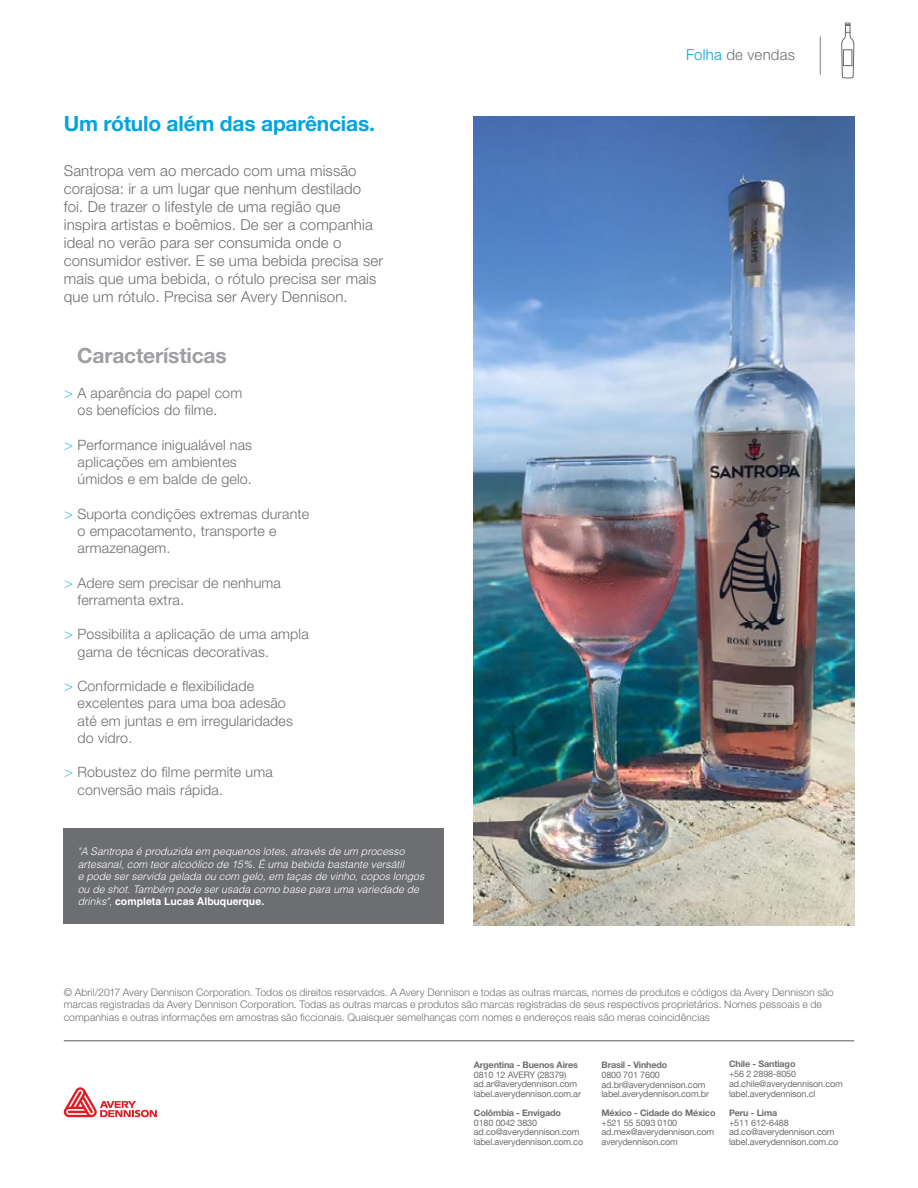
<style>
.page{position:relative;width:918px;height:1188px;background:#fff}
.page>*{position:absolute;margin:0;border:0;box-sizing:border-box;transform-origin:0 0}
.t1{font:700 21px "Helvetica Neue LT Std";letter-spacing:-.01em;color:#01a4de}
.t2{font:700 21px "Helvetica Neue LT Std";letter-spacing:-.01em;color:#9d9fa2}
.t3{font:300 15px/18px "Helvetica Neue LT Std";letter-spacing:.01em;color:#6d6e71}
.t4{font:300 14.25px/17.2px "Helvetica Neue LT Std";letter-spacing:.01em;color:#6d6e71}
.t5{font:300 10.5px/12.6px "Helvetica Neue LT Std";letter-spacing:.005em;color:#717073}
.t6{font:italic 300 10.5px/12.6px "Helvetica LT Std";color:#fff}
.t7{font:9px/9.8px "Helvetica Neue";letter-spacing:-.015em;color:#6d6e71}
.t8{font:700 9px "Helvetica Neue LT Std";letter-spacing:-.015em;color:#6d6e71}
.s1{font-size:15px;color:#4dbfe8}
.s2{font-style:normal}
.s3{font-weight:700;font-style:normal}
.s4{color:#01a4de}
</style>
<div class="page">
<div style="left:64px;top:829px;width:380px;height:95px;background:#6d6e71"></div>
<svg style="left:64px;top:1087px;width:93px;height:30px"></svg>
<hr style="left:64px;top:1041px;width:790px;height:1px;background:#58595b">
<hr style="left:820px;top:36px;width:1px;height:39px;background:#808285">
<svg style="left:841px;top:22px;width:14px;height:57px"></svg>
<img style="left:474px;top:116px;width:380px;height:809px">
<h1 class="t1" style="left:64px;top:111px;width:313px">Um rótulo além das aparências.</h1>
<p class="t3" style="left:64px;top:162px;width:321px">Santropa vem ao mercado com uma missão corajosa: ir a um lugar que nenhum destilado foi. De trazer o lifestyle de uma região que inspira artistas e boêmios. De ser a companhia ideal no verão para ser consumida onde o consumidor estiver. E se uma bebida precisa ser mais que uma bebida, o rótulo precisa ser mais que um rótulo. Precisa ser Avery Dennison.</p>
<h1 class="t2" style="left:77px;top:343px;width:151px">Características</h1>
<p class="t4" style="left:78px;top:384px;width:166px;text-indent:-13px"><span class="s1">&gt;</span> A aparência do papel com os benefícios do filme.</p>
<p class="t4" style="left:78px;top:436px;width:176px;text-indent:-13px"><span class="s1">&gt;</span> Performance inigualável nas aplicações em ambientes úmidos e em balde de gelo.</p>
<p class="t4" style="left:78px;top:505px;width:233px;text-indent:-14px"><span class="s1">&gt;</span> Suporta condições extremas durante o empacotamento, transporte e armazenagem.</p>
<p class="t4" style="left:78px;top:574px;width:205px;text-indent:-13px"><span class="s1">&gt;</span> Adere sem precisar de nenhuma ferramenta extra.</p>
<p class="t4" style="left:78px;top:625px;width:233px;text-indent:-13px"><span class="s1">&gt;</span> Possibilita a aplicação de uma ampla gama de técnicas decorativas.</p>
<p class="t4" style="left:78px;top:677px;width:217px;text-indent:-13px"><span class="s1">&gt;</span> Conformidade e flexibilidade excelentes para uma boa adesão até em juntas e em irregularidades do vidro.</p>
<p class="t4" style="left:78px;top:763px;width:197px;text-indent:-13px"><span class="s1">&gt;</span> Robustez do filme permite uma conversão mais rápida.</p>
<p class="t6" style="left:78px;top:845px;width:348px">"A Santropa é produzida em pequenos lotes, através de um processo artesanal, com teor alcoólico de 15%. É uma bebida bastante versátil<br>e pode ser servida gelada ou com gelo, em taças de vinho, copos longos ou de shot. Também pode ser usada como base para uma variedade de drinks"<span class="s2">,</span> <span class="s3">completa Lucas Albuquerque.</span></p>
<p class="t3" style="left:686px;top:46px;width:110px"><span class="s4">Folha</span> de vendas</p>
<p class="t5" style="left:64px;top:985px;width:772px">© Abril/2017 Avery Dennison Corporation. Todos os direitos reservados. A Avery Dennison e todas as outras marcas, nomes de produtos e códigos da Avery Dennison são marcas registradas da Avery Dennison Corporation. Todas as outras marcas e produtos são marcas registradas de seus respectivos proprietários. Nomes pessoais e de companhias e outras informações em amostras são ficcionais. Quaisquer semelhanças com nomes e endereços reais são meras coincidências</p>
<p class="t8" style="left:474px;top:1059px;width:106px">Argentina - Buenos Aires</p>
<p class="t7" style="left:474px;top:1070px;width:109px">0810 12 AVERY (28379) ad.ar@averydennison.com label.averydennison.com.ar</p>
<p class="t8" style="left:474px;top:1107px;width:89px">Colômbia - Envigado</p>
<p class="t7" style="left:474px;top:1118px;width:111px">0180 0042 3830 ad.co@averydennison.com label.averydennison.com.co</p>
<p class="t8" style="left:601px;top:1059px;width:67px">Brasil - Vinhedo</p>
<p class="t7" style="left:601px;top:1070px;width:109px">0800 701 7600 ad.br@averydennison.com label.averydennison.com.br</p>
<p class="t8" style="left:601px;top:1107px;width:116px">México - Cidade do México</p>
<p class="t7" style="left:601px;top:1118px;width:114px">+521 55 5093 0100 ad.mex@averydennison.com averydennison.com</p>
<p class="t8" style="left:729px;top:1059px;width:68px">Chile - Santiago</p>
<p class="t7" style="left:729px;top:1070px;width:115px">+56 2 2898-8050 ad.chile@averydennison.com label.averydennison.cl</p>
<p class="t8" style="left:729px;top:1107px;width:50px">Peru - Lima</p>
<p class="t7" style="left:729px;top:1118px;width:111px">+511 612-6488 ad.co@averydennison.com label.averydennison.com.co</p>
</div>
